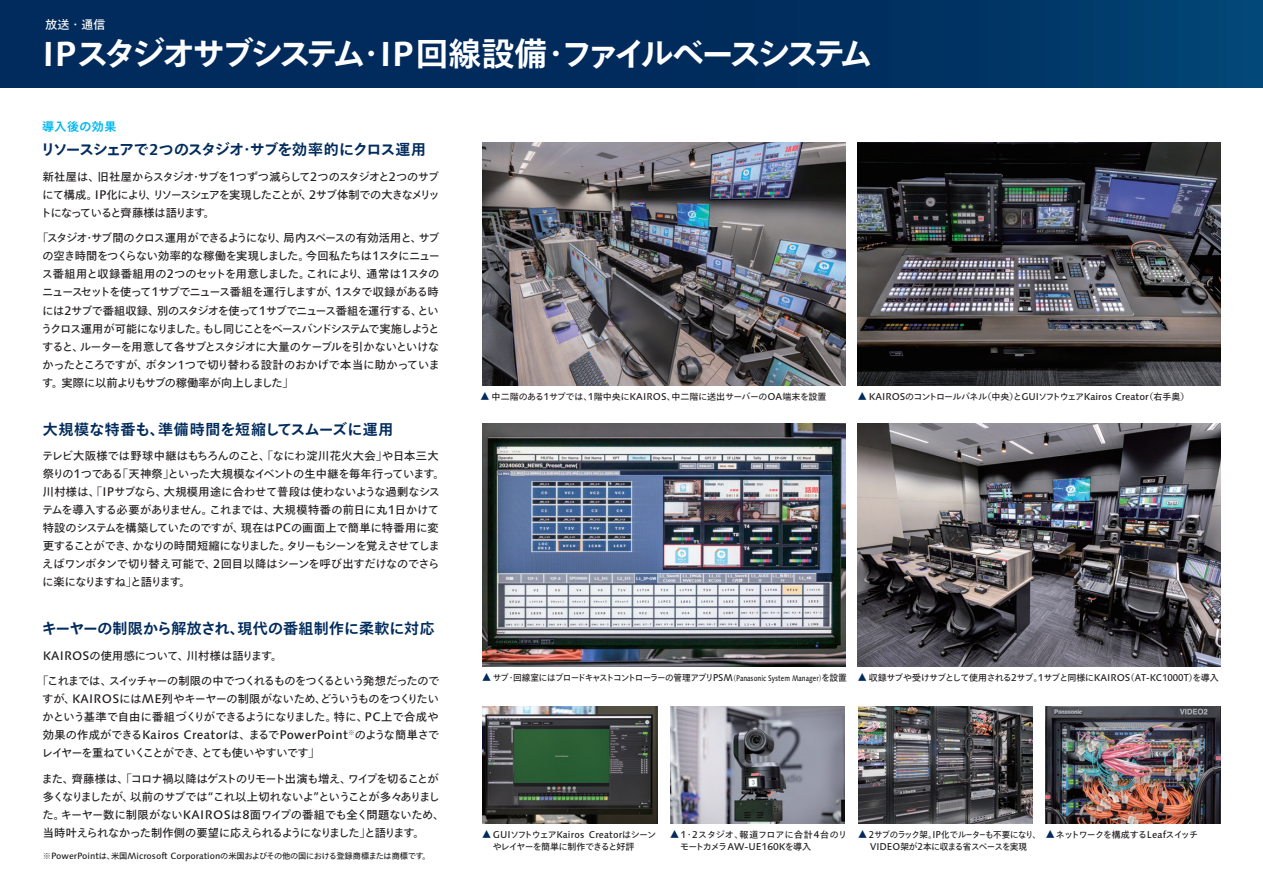
<style>
.page{position:relative;width:1263px;height:893px;background:#fff}
.page>*{position:absolute;margin:0;border:0;box-sizing:border-box;transform-origin:0 0}
.t1{font:700 33px "Tazugane Gothic Std N";letter-spacing:-.14em;color:#fff}
.t2{font:700 15px "Tazugane Gothic Std N";letter-spacing:-.08em;color:#002b5c}
.t3{font:700 15px "Tazugane Gothic Std N";letter-spacing:-.01em;color:#002b5c}
.t4{font:700 15px "Tazugane Gothic Std N";letter-spacing:.02em;color:#002b5c}
.t5{font:500 12.45px "Syntax Next LT Pro";letter-spacing:.03em;color:#231f20}
.t6{font:700 12px "Tazugane Gothic Std N";letter-spacing:.05em;color:#00b8f0}
.t7{font:12px "Tazugane Gothic Std N";color:#fff}
.t8{font:11.25px/18px "Tazugane Gothic Std N";letter-spacing:-.045em;color:#231f20;text-align:justify}
.t9{font:11.25px/18px "Tazugane Gothic Std N";letter-spacing:-.025em;color:#231f20}
.t10{font:11.25px/18px "Tazugane Gothic Std N";letter-spacing:-.065em;color:#231f20;text-align:center}
.t11{font:11.25px "Tazugane Gothic Std N";letter-spacing:-.07em;color:#231f20}
.t12{font:11.25px "Tazugane Gothic Std N";letter-spacing:-.005em;color:#231f20}
.t13{font:500 9.9px "Syntax Next LT Pro";letter-spacing:.015em;color:#231f20}
.t14{font:9px "Tazugane Gothic Std N";letter-spacing:-.075em;color:#231f20}
.t15{font:9px "Tazugane Gothic Std N";letter-spacing:-.12em;color:#231f20;scale:.96 1}
.t16{font:9px "Tazugane Gothic Std N";letter-spacing:-.105em;color:#231f20}
.t17{font:9px/12px "Tazugane Gothic Std N";letter-spacing:-.075em;color:#231f20;text-align:center;scale:.94 1}
.t18{font:9px "Tazugane Gothic Std N";letter-spacing:-.015em;color:#231f20}
.t19{font:9px/12px "Tazugane Gothic Std N";letter-spacing:-.03em;color:#231f20}
.t20{font:9px "Tazugane Gothic Std N";letter-spacing:-.095em;color:#231f20}
.t21{font:8.25px "Tazugane Gothic Std N";letter-spacing:-.04em;color:#231f20}
.s1{font-family:"Syntax Next LT Pro";font-size:34.65px}
.s2{font-family:"Syntax Next LT Pro";font-size:15.75px}
.s3{font-family:"Syntax Next LT Pro";font-weight:500;font-size:12.45px}
.s4{font-family:"Tazugane Gothic Std N";font-weight:400;font-size:11.25px}
.s5{font-family:"Syntax Next LT Pro";font-weight:500;font-size:9.15px}
.s6{font-size:9.9px;color:#002b5c}
.s7{font-family:"Syntax Next LT Pro";font-weight:500;font-size:9.9px}
.s8{font-size:7.5px}
.s9{font-family:"Syntax Next LT Pro";font-weight:500;font-size:8.25px}
.s10{font-family:"Tazugane Gothic Std N";font-weight:400;color:#002b5c}
.s11{font-family:"Tazugane Gothic Std N";font-weight:400;font-size:9px}
</style>
<div class="page">
<div style="left:0;top:0;width:1263px;height:87px;background:linear-gradient(to right,#002556,#013c6b)"></div>
<img style="left:483px;top:706px;width:174px;height:118px">
<img style="left:670px;top:706px;width:175px;height:117px">
<img style="left:483px;top:423px;width:362px;height:244px">
<img style="left:483px;top:142px;width:362px;height:244px">
<img style="left:858px;top:706px;width:175px;height:117px">
<img style="left:1046px;top:706px;width:174px;height:118px">
<img style="left:857px;top:423px;width:363px;height:244px">
<img style="left:857px;top:142px;width:363px;height:244px">
<p class="t7" style="left:46px;top:16px;width:62px">放送・通信</p>
<h1 class="t1" style="left:43px;top:31px;width:832px"><span class="s1">IP</span>スタジオサブシステム・<span class="s1">IP</span> 回線設備・ファイルベースシステム</h1>
<p class="t6" style="left:42px;top:119px;width:76px">導入後の効果</p>
<h2 class="t2" style="left:41px;top:139px;width:387px">リソースシェアで<span class="s2">2</span>つのスタジオ・サブを効率的にクロス運用</h2>
<p class="t8" style="left:41px;top:168px;width:401px">新社屋は、旧社屋からスタジオ・サブを<span class="s3">1</span>つずつ減らして<span class="s3">2</span>つのスタジオと<span class="s3">2</span>つのサブにて構成。<span class="s3">IP</span>化により、リソースシェアを実現したことが、<span class="s3">2</span>サブ体制での大きなメリットになっていると齊藤様は語ります。</p>
<p class="t8" style="left:41px;top:230px;width:400px;text-indent:-4px">「スタジオ・サブ間のクロス運用ができるようになり、局内スペースの有効活用と、サブの空き時間をつくらない効率的な稼働を実現しました。今回私たちは<span class="s3">1</span>スタにニュース番組用と収録番組用の<span class="s3">2</span>つのセットを用意しました。これにより、通常は<span class="s3">1</span>スタのニュースセットを使って<span class="s3">1</span>サブでニュース番組を運行しますが、<span class="s3">1</span>スタで収録がある時には<span class="s3">2</span>サブで番組収録、別のスタジオを使って<span class="s3">1</span>サブでニュース番組を運行する、というクロス運用が可能になりました。もし同じことをベースバンドシステムで実施しようとすると、ルーターを用意して各サブとスタジオに大量のケーブルを引かないといけなかったところですが、ボタン１つで切り替わる設計のおかげで本当に助かっています。実際に以前よりもサブの稼働率が向上しました」</p>
<h2 class="t4" style="left:43px;top:418px;width:352px">大規模な特番も、準備時間を短縮してスムーズに運用</h2>
<p class="t9" style="left:42px;top:447px;width:404px">テレビ大阪様では野球中継はもちろんのこと、「なにわ淀川花火大会」や日本三大祭りの<span class="s3">1</span>つである「天神祭」といった大規模なイベントの生中継を毎年行っています。川村様は、「<span class="s3">IP</span>サブなら、大規模用途に合わせて普段は使わないような過剰なシステムを導入する必要がありません。これまでは、大規模特番の前日に丸<span class="s3">1</span>日かけて特設のシステムを構築していたのですが、現在は<span class="s3">PC</span>の画面上で簡単に特番用に変更することができ、かなりの時間短縮になりました。タリーもシーンを覚えさせてしまえばワンボタンで切り替え可能で、<span class="s3">2</span>回目以降はシーンを呼び出すだけなのでさらに楽になりますね」と語ります。</p>
<h2 class="t3" style="left:42px;top:618px;width:394px">キーヤーの制限から解放され、現代の番組制作に柔軟に対応</h2>
<p class="t12" style="left:43px;top:647px;width:241px"><span class="s3">KAIROS</span>の使用感について、川村様は語ります。</p>
<p class="t10" style="left:37px;top:672px;width:404px">「これまでは、スイッチャーの制限の中でつくれるものをつくるという発想だったのですが、<span class="s3">KAIROS</span>には<span class="s3">ME</span>列やキーヤーの制限がないため、どういうものをつくりたいかという基準で自由に番組づくりができるようになりました。特に、<span class="s3">PC</span>上で合成や</p>
<p class="t5" style="left:43px;top:727px;width:398px"><span class="s4">効果の作成ができる</span>Kairos Creator<span class="s4">は、まるで</span>PowerPoint<sup>※</sup><span class="s4">のような簡単さで</span></p>
<p class="t11" style="left:41px;top:745px;width:280px">レイヤーを重ねていくことができ、とても使いやすいです」</p>
<p class="t8" style="left:42px;top:770px;width:404px;text-align:left">また、齊藤様は、「コロナ禍以降はゲストのリモート出演も増え、ワイプを切ることが多くなりましたが、以前のサブでは“これ以上切れないよ”ということが多々ありました。キーヤー数に制限がない<span class="s3">KAIROS</span>は<span class="s3">8</span>面ワイプの番組でも全く問題ないため、当時叶えられなかった制作側の要望に応えられるようになりました」と語ります。</p>
<p class="t21" style="left:43px;top:850px;width:389px">※<span class="s5">PowerPoint</span>は、米国<span class="s5">Microsoft Corporation</span>の米国およびその他の国における登録商標または商標です。</p>
<p class="t18" style="left:480px;top:390px;width:347px"><span class="s6">▲</span> 中二階のある<span class="s7">1</span>サブでは、<span class="s7">1</span>階中央に<span class="s7">KAIROS</span>、中二階に送出サーバーの<span class="s7">OA</span>端末を設置</p>
<p class="t16" style="left:858px;top:390px;width:333px"><span class="s6">▲</span> <span class="s7">KAIROS</span>のコントロールパネル（中央）と<span class="s7">GUI</span>ソフトウェア<span class="s7">Kairos Creator</span>（右手奥）</p>
<p class="t15" style="left:482px;top:671px;width:382px"><span class="s6">▲</span> サブ・回線室にはブロードキャストコントローラーの管理アプリ<span class="s7">PSM</span><span class="s8">（</span><span class="s9">Panasonic System Manager</span><span class="s8">）</span>を設置</p>
<p class="t14" style="left:858px;top:671px;width:362px"><span class="s6">▲</span> 収録サブや受けサブとして使用される<span class="s7">2</span>サブ。<span class="s7">1</span>サブと同様に<span class="s7">KAIROS</span>（<span class="s7">AT-KC1000T</span>）を導入</p>
<p class="t13" style="left:482px;top:828px;width:176px"><span class="s10">▲</span>GUI<span class="s11">ソフトウェア</span>Kairos Creator<span class="s11">はシーン</span></p>
<p class="t14" style="left:493px;top:840px;width:143px">やレイヤーを簡単に制作できると好評</p>
<p class="t19" style="left:680px;top:829px;width:168px;text-indent:-10px"><span class="s6">▲</span><span class="s7">1</span>・<span class="s7">2</span>スタジオ、報道フロアに合計<span class="s7">4</span>台のリモートカメラ<span class="s7">AW-UE160K</span>を導入</p>
<p class="t17" style="left:858px;top:829px;width:196px"><span class="s6">▲</span> <span class="s7">2</span>サブのラック架。<span class="s7">IP</span>化でルーターも不要になり、<br><span class="s7">VIDEO</span>架が<span class="s7">2</span>本に収まる省スペースを実現</p>
<p class="t20" style="left:1046px;top:828px;width:154px"><span class="s6">▲</span> ネットワークを構成する<span class="s7">Leaf</span>スイッチ</p>
</div>
